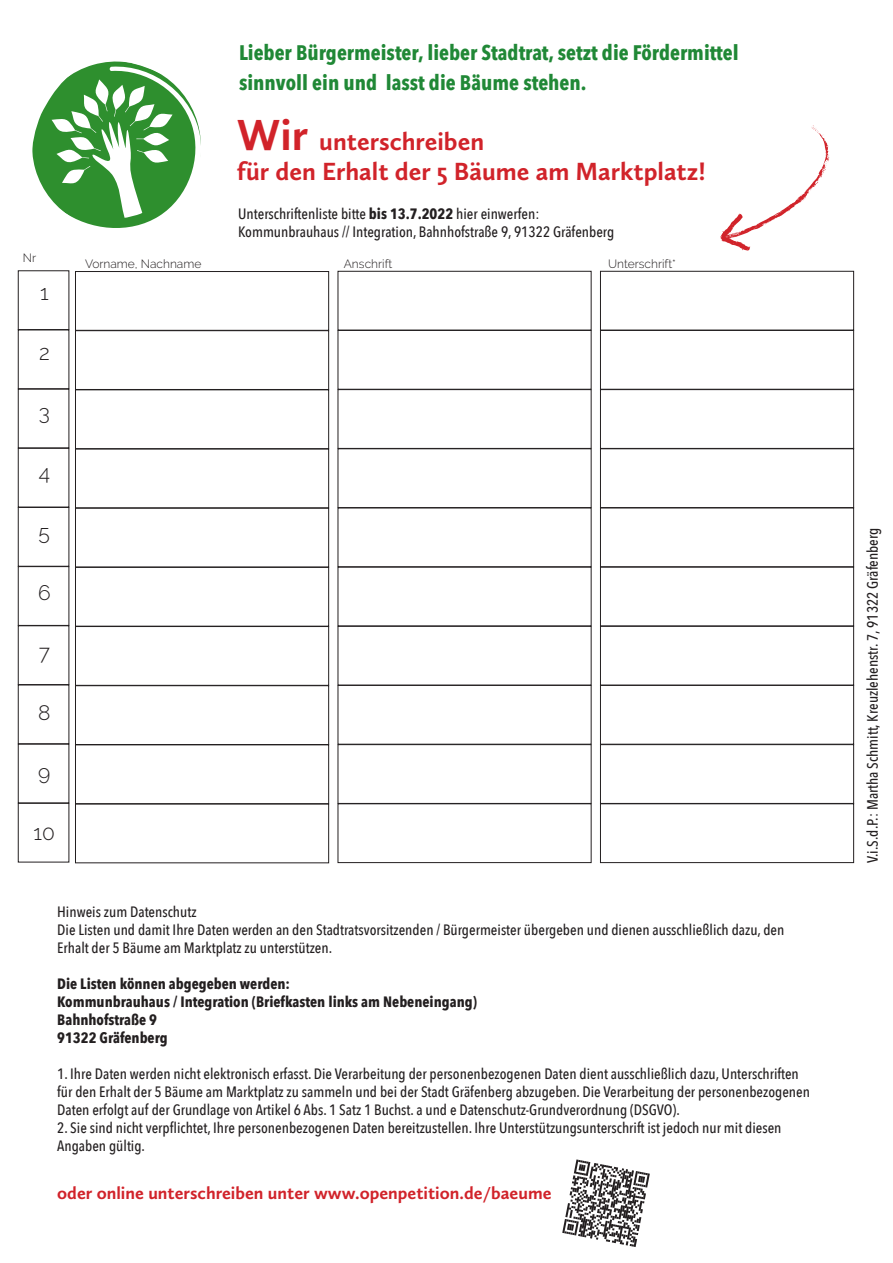
<style>
.page{position:relative;width:893px;height:1263px;background:#fff}
.page>*{position:absolute;margin:0;border:0;box-sizing:border-box;transform-origin:0 0}
.t1{font:700 25.8px/30.9px "Calluna Sans";color:#d1232a}
.t2{font:700 21px/30px "Avenir Next Condensed";color:#208836}
.t3{font:300 21px "Raleway";color:#231f20}
.t4{font:700 18px "Calluna Sans";color:#d1232a}
.t5{font:500 15px/18px "Avenir Next Condensed";color:#231f20}
.t6{font:700 15px/18px "Avenir Next Condensed";color:#231f20}
.t7{font:300 12px "Raleway";color:#231f20}
.s1{font-size:45px}
.s2{font-weight:700}
</style>
<div class="page">
<svg style="left:32px;top:61px;width:169px;height:167px"></svg>
<svg style="left:720px;top:125px;width:109px;height:126px"></svg>
<div style="left:338px;top:685px;width:253px;height:59px;border:1px solid #231f20"></div>
<div style="left:600px;top:685px;width:254px;height:59px;border:1px solid #231f20"></div>
<div style="left:75px;top:271px;width:254px;height:59px;border:1px solid #231f20"></div>
<div style="left:338px;top:271px;width:253px;height:59px;border:1px solid #231f20"></div>
<div style="left:600px;top:271px;width:254px;height:59px;border:1px solid #231f20"></div>
<div style="left:75px;top:330px;width:254px;height:60px;border:1px solid #231f20"></div>
<div style="left:338px;top:330px;width:253px;height:59px;border:1px solid #231f20"></div>
<div style="left:600px;top:330px;width:254px;height:59px;border:1px solid #231f20"></div>
<div style="left:75px;top:390px;width:254px;height:59px;border:1px solid #231f20"></div>
<div style="left:338px;top:389px;width:253px;height:60px;border:1px solid #231f20"></div>
<div style="left:600px;top:389px;width:254px;height:60px;border:1px solid #231f20"></div>
<div style="left:75px;top:449px;width:254px;height:59px;border:1px solid #231f20"></div>
<div style="left:338px;top:449px;width:253px;height:59px;border:1px solid #231f20"></div>
<div style="left:600px;top:449px;width:254px;height:59px;border:1px solid #231f20"></div>
<div style="left:75px;top:508px;width:254px;height:59px;border:1px solid #231f20"></div>
<div style="left:338px;top:508px;width:253px;height:59px;border:1px solid #231f20"></div>
<div style="left:600px;top:508px;width:254px;height:59px;border:1px solid #231f20"></div>
<div style="left:75px;top:567px;width:254px;height:59px;border:1px solid #231f20"></div>
<div style="left:75px;top:626px;width:254px;height:59px;border:1px solid #231f20"></div>
<div style="left:338px;top:626px;width:253px;height:59px;border:1px solid #231f20"></div>
<div style="left:600px;top:626px;width:254px;height:59px;border:1px solid #231f20"></div>
<div style="left:75px;top:685px;width:254px;height:60px;border:1px solid #231f20"></div>
<div style="left:75px;top:745px;width:254px;height:59px;border:1px solid #231f20"></div>
<div style="left:338px;top:744px;width:253px;height:60px;border:1px solid #231f20"></div>
<div style="left:600px;top:744px;width:254px;height:60px;border:1px solid #231f20"></div>
<div style="left:338px;top:804px;width:253px;height:59px;border:1px solid #231f20"></div>
<div style="left:600px;top:804px;width:254px;height:59px;border:1px solid #231f20"></div>
<div style="left:18px;top:271px;width:51px;height:59px;border:1px solid #231f20"></div>
<div style="left:18px;top:330px;width:51px;height:59px;border:1px solid #231f20"></div>
<div style="left:18px;top:448px;width:51px;height:59px;border:1px solid #231f20"></div>
<div style="left:18px;top:507px;width:51px;height:59px;border:1px solid #231f20"></div>
<div style="left:18px;top:566px;width:51px;height:60px;border:1px solid #231f20"></div>
<div style="left:18px;top:626px;width:51px;height:59px;border:1px solid #231f20"></div>
<div style="left:18px;top:685px;width:51px;height:59px;border:1px solid #231f20"></div>
<div style="left:18px;top:803px;width:51px;height:59px;border:1px solid #231f20"></div>
<svg style="left:562px;top:1159px;width:88px;height:88px"></svg>
<h2 class="t2" style="left:239px;top:38px;width:501px">Lieber Bürgermeister, lieber Stadtrat, setzt die Fördermittel sinnvoll ein und lasst die Bäume stehen.</h2>
<h1 class="t1" style="left:237px;top:125px;width:470px"><span class="s1">Wir</span> unterschreiben<br>für den Erhalt der 5 Bäume am Marktplatz!</h1>
<p class="t7" style="left:23px;top:251px;width:15px">Nr</p>
<h2 class="t3" style="left:40px;top:280px;width:10px">1</h2>
<h2 class="t3" style="left:39px;top:340px;width:12px">2</h2>
<h2 class="t3" style="left:39px;top:400px;width:13px">3</h2>
<h2 class="t3" style="left:39px;top:460px;width:13px">4</h2>
<h2 class="t3" style="left:39px;top:520px;width:13px">5</h2>
<h2 class="t3" style="left:38px;top:580px;width:14px">6</h2>
<h2 class="t3" style="left:39px;top:640px;width:13px">7</h2>
<h2 class="t3" style="left:38px;top:700px;width:14px">8</h2>
<h2 class="t3" style="left:38px;top:760px;width:14px">9</h2>
<h2 class="t3" style="left:34px;top:820px;width:23px">10</h2>
<p class="t5" style="left:238px;top:205px;width:378px">Unterschriftenliste bitte <span class="s2">bis 13.7.2022</span> hier einwerfen:<br>Kommunbrauhaus // Integration, Bahnhofstraße 9, 91322 Gräfenberg</p>
<p class="t7" style="left:85px;top:257px;width:118px">Vorname, Nachname</p>
<p class="t7" style="left:344px;top:257px;width:50px">Anschrift</p>
<p class="t7" style="left:608px;top:257px;width:69px">Unterschrift*</p>
<p class="t5" style="left:57px;top:902px;width:729px">Hinweis zum Datenschutz<br>Die Listen und damit Ihre Daten werden an den Stadtratsvorsitzenden / Bürgermeister übergeben und dienen ausschließlich dazu, den<br>Erhalt der 5 Bäume am Marktplatz zu unterstützen.</p>
<p class="t6" style="left:57px;top:974px;width:421px">Die Listen können abgegeben werden:<br>Kommunbrauhaus / Integration (Briefkasten links am Nebeneingang)<br>Bahnhofstraße 9<br>91322 Gräfenberg</p>
<p class="t5" style="left:57px;top:1064px;width:754px">1. Ihre Daten werden nicht elektronisch erfasst. Die Verarbeitung der personenbezogenen Daten dient ausschließlich dazu, Unterschriften für den Erhalt der 5 Bäume am Marktplatz zu sammeln und bei der Stadt Gräfenberg abzugeben. Die Verarbeitung der personenbezogenen<br>Daten erfolgt auf der Grundlage von Artikel 6 Abs. 1 Satz 1 Buchst. a und e Datenschutz-Grundverordnung (DSGVO).</p>
<p class="t5" style="left:57px;top:1118px;width:726px">2. Sie sind nicht verpflichtet, Ihre personenbezogenen Daten bereitzustellen. Ihre Unterstützungsunterschrift ist jedoch nur mit diesen<br>Angaben gültig.</p>
<p class="t4" style="left:57px;top:1182px;width:496px">oder online unterschreiben unter www.openpetition.de/baeume</p>
<p class="t5" style="left:863px;top:863px;width:337px;rotate:-90deg">V.i.S.d.P.: Martha Schmitt, Kreuzlehenstr. 7, 91322 Gräfenberg</p>
</div>
